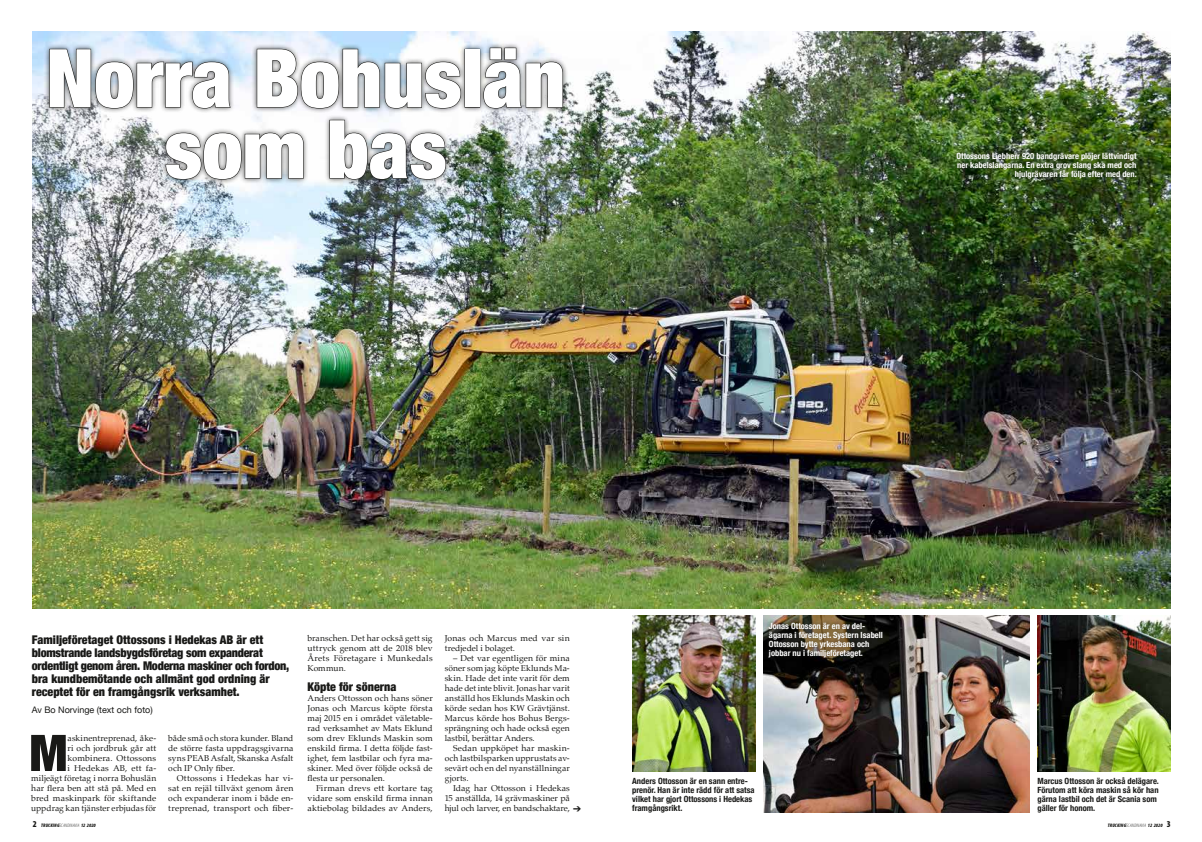
<style>
.page{position:relative;width:1202px;height:842px;background:#fff}
.page>*{position:absolute;margin:0;border:0;box-sizing:border-box;transform-origin:0 0}
.t1{font:900 condensed 81px/71px "Helvetica Neue";color:#fff;text-align:center}
.t2{font:900 condensed 50.5px "Helvetica Neue";color:#191917}
.t3{font:900 condensed 12px/13px "Helvetica Neue";color:#191917}
.t4{font:9px "Helvetica Neue";color:#191917}
.t5{font:8.5px/10px "Palatino";letter-spacing:.01em;color:#191917;text-align:justify}
.t6{font:700 condensed 8.5px/9px "Helvetica Neue";color:#fff;text-align:right}
.t7{font:700 condensed 8.5px/9px "Helvetica Neue";color:#191917}
.t8{font:8.5px "Palatino";letter-spacing:-.01em;color:#191917}
.t9{font:italic 900 condensed 5px "Myriad Pro";letter-spacing:.02em;color:#191917}
.s1{font-style:normal;font-size:9px}
.s2{font-weight:300}
</style>
<div class="page">
<img style="left:32px;top:31px;width:1139px;height:577px">
<div style="left:44px;top:42px;width:524px;height:143px;background:#191917;opacity:.75"></div>
<svg style="left:49px;top:48px;width:183px;height:61px"></svg>
<svg style="left:256px;top:48px;width:205px;height:61px"></svg>
<div style="left:465px;top:49px;width:15px;height:59px;border:1px solid #191917"></div>
<svg style="left:483px;top:47px;width:80px;height:62px"></svg>
<svg style="left:165px;top:132px;width:139px;height:48px"></svg>
<svg style="left:329px;top:119px;width:117px;height:61px"></svg>
<div style="left:951px;top:147px;width:190px;height:36px;background:#191917;opacity:.75"></div>
<img style="left:632px;top:616px;width:124px;height:155px">
<img style="left:763px;top:616px;width:267px;height:196px">
<img style="left:1038px;top:616px;width:133px;height:155px">
<div style="left:764px;top:617px;width:124px;height:45px;background:#191917;opacity:.75"></div>
<h1 class="t1" style="left:46px;top:38px;width:521px">Norra Bohuslän som bas</h1>
<p class="t6" style="left:956px;top:150px;width:182px">Ottossons Liebherr 920 bandgrävare plöjer lättvindigt ner kabelslangarna. En extra grov slang ska med och hjulgrävaren får följa efter med den.</p>
<p class="t3" style="left:32px;top:632px;width:259px">Familjeföretaget Ottossons i Hedekas AB är ett blomstrande landsbygdsföretag som expanderat ordentligt genom åren. Moderna maskiner och fordon, bra kundbemötande och allmänt god ordning är receptet för en framgångsrik verksamhet.</p>
<p class="t4" style="left:32px;top:703px;width:122px">Av Bo Norvinge (text och foto)</p>
<h2 class="t2" style="left:29px;top:711px;width:40px">M</h2>
<p class="t5" style="left:31px;top:733px;width:127px;text-align:right">askinentreprenad, åke-<br>ri och jordbruk går att kombinera. Ottossons<br>i Hedekas AB, ett fa-<br>miljeägt företag i norra Bohuslän har flera ben att stå på. Med en bred maskinpark för skiftande uppdrag kan tjänster erbjudas för</p>
<p class="t5" style="left:168px;top:733px;width:127px">både små och stora kunder. Bland de större fasta uppdragsgivarna syns PEAB Asfalt, Skanska Asfalt och IP Only fiber.</p>
<p class="t5" style="left:168px;top:773px;width:127px;text-indent:9px">Ottossons i Hedekas har vi&shy;sat en rejäl tillväxt genom åren och expanderar inom i både en&shy;treprenad, transport och fiber-</p>
<p class="t5" style="left:308px;top:633px;width:127px">branschen. Det har också gett sig uttryck genom att de 2018 blev Årets Företagare i Munkedals Kommun.</p>
<h3 class="t3" style="left:308px;top:679px;width:90px">Köpte för sönerna</h3>
<p class="t5" style="left:308px;top:693px;width:127px">Anders Ottosson och hans söner Jonas och Marcus köpte första maj 2015 en i området väletable&shy;rad verksamhet av Mats Eklund som drev Eklunds Maskin som enskild firma. I detta följde fast&shy;ighet, fem lastbilar och fyra ma&shy;skiner. Med över följde också de flesta ur personalen.</p>
<p class="t5" style="left:308px;top:783px;width:127px;text-indent:9px">Firman drevs ett kortare tag vidare som enskild firma innan aktiebolag bildades av Anders,</p>
<p class="t5" style="left:445px;top:633px;width:127px">Jonas och Marcus med var sin tredjedel i bolaget.</p>
<p class="t5" style="left:445px;top:653px;width:127px;text-indent:9px">– Det var egentligen för mina söner som jag köpte Eklunds Ma&shy;skin. Hade det inte varit för dem hade det inte blivit. Jonas har varit anställd hos Eklunds Maskin och körde sedan hos KW Grävtjänst.<br>Marcus körde hos Bohus Bergs&shy;sprängning och hade också egen lastbil, berättar Anders.</p>
<p class="t5" style="left:445px;top:743px;width:127px;text-indent:9px">Sedan uppköpet har maskin&shy;och lastbilsparken upprustats av&shy;sevärt och en del nyanställningar gjorts.</p>
<p class="t5" style="left:445px;top:783px;width:127px;text-align:right">Idag har Ottosson i Hedekas<br>15 anställda, 14 grävmaskiner på</p>
<p class="t8" style="left:445px;top:801px;width:138px">hjul och larver, en bandschaktare, ➔</p>
<p class="t6" style="left:769px;top:620px;width:116px;text-align:left">Jonas Ottosson är en av del&shy;ägarna i företaget. Systern Isabell<br>Ottosson bytte yrkesbana och jobbar nu i familjeföretaget.</p>
<p class="t7" style="left:632px;top:776px;width:124px">Anders Ottosson är en sann entre&shy;prenör. Han är inte rädd för att satsa vilket har gjort Ottossons i Hedekas framgångsrikt.</p>
<p class="t7" style="left:1037px;top:776px;width:123px">Marcus Ottosson är också delägare.<br>Förutom att köra maskin så kör han gärna lastbil och det är Scania som gäller för honom.</p>
<p class="t9" style="left:33px;top:823px;width:65px"><span class="s1">2</span> TRUCKING<span class="s2">SCANDINAVIA</span> 12 2020</p>
<p class="t9" style="left:1108px;top:822px;width:64px">TRUCKING<span class="s2">SCANDINAVIA</span> 12 2020 <span class="s1">3</span></p>
</div>
